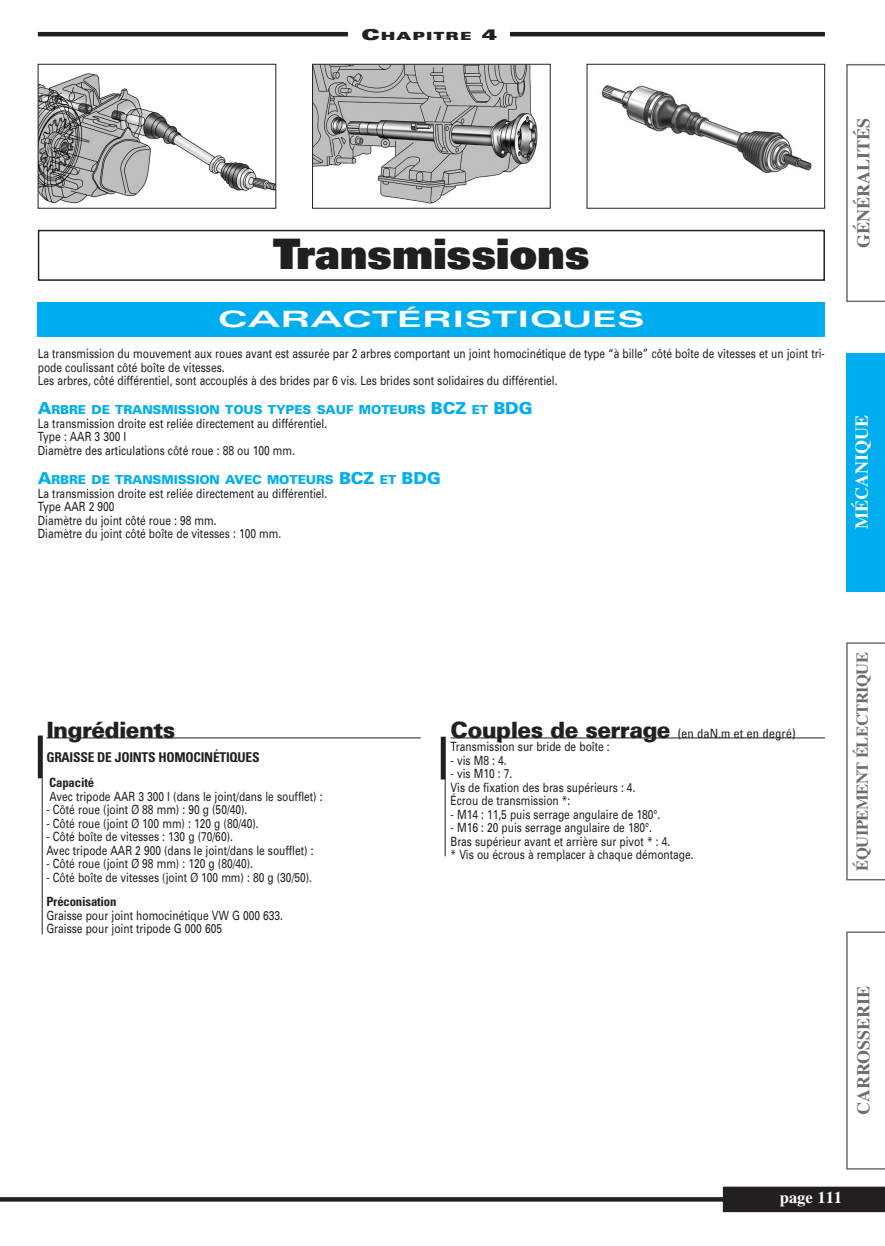
<style>
.page{position:relative;width:885px;height:1246px;background:#fff}
.page>*{position:absolute;margin:0;border:0;box-sizing:border-box;transform-origin:0 0}
.t1{font:900 42px "Univers";color:#231f20}
.t2{font:700 expanded 22.5px "Univers";color:#fff;scale:1.5 1}
.t3{font:900 22.5px "Univers";letter-spacing:-.025em;color:#231f20}
.t4{font:700 18px "Times";color:#6c6d70}
.t5{font:700 18px "Times";color:#fff}
.t6{font:700 16.5px "Times";letter-spacing:-.025em;color:#6c6d70}
.t7{font:700 16.5px "Times";color:#fff}
.t8{font:700 condensed 13.5px "Univers";letter-spacing:-.02em;color:#231f20}
.t9{font:12.75px/13.5px "Univers";color:#231f20;scale:.8 1}
.t10{font:700 condensed 12.75px "Univers";letter-spacing:-.015em;color:#231f20}
.t11{font:900 12.3px "Univers";letter-spacing:-.01em;color:#00aeef}
.t12{font:900 expanded 11.25px "Univers";letter-spacing:.08em;color:#231f20;scale:1.2 1}
.s1{font-size:15px}
.s2{font-size:16.5px}
.s3{font-family:"Helvetica Neue"}
.s4{font-weight:700;font-stretch:condensed}
.s5{font-weight:900;font-size:22.5px}
.s6{font-stretch:condensed}
</style>
<div class="page">
<hr style="left:38px;top:32px;width:786px;height:4px;background:#231f20">
<div style="left:348px;top:26px;width:162px;height:17px;background:#fff"></div>
<svg style="left:846px;top:64px;width:38px;height:238px"></svg>
<div style="left:846px;top:353px;width:38px;height:238px;background:#00aeef"></div>
<svg style="left:846px;top:642px;width:38px;height:238px"></svg>
<svg style="left:846px;top:931px;width:38px;height:238px"></svg>
<svg style="left:0;top:1197px;width:722px;height:4px;background:#2a2627"></svg>
<div style="left:722px;top:1186px;width:162px;height:26px;background:#231f20"></div>
<div style="left:38px;top:302px;width:786px;height:34px;background:#00aeef"></div>
<div style="left:38px;top:230px;width:786px;height:51px;border:2px solid #231f20"></div>
<img style="left:40px;top:73px;width:234px;height:131px">
<div style="left:38px;top:64px;width:238px;height:145px;border:1px solid #231f20"></div>
<img style="left:314px;top:66px;width:224px;height:138px">
<div style="left:312px;top:64px;width:238px;height:145px;border:1px solid #231f20"></div>
<img style="left:601px;top:85px;width:211px;height:88px">
<div style="left:586px;top:64px;width:238px;height:145px;border:1px solid #231f20"></div>
<hr style="left:450px;top:737px;width:374px;height:1px;background:#231f20">
<hr style="left:42px;top:735px;width:1px;height:199px;background:#231f20">
<hr style="left:38px;top:735px;width:4px;height:43px;background:#231f20">
<hr style="left:46px;top:737px;width:374px;height:1px;background:#231f20">
<hr style="left:444px;top:737px;width:1px;height:119px;background:#231f20">
<div style="left:440px;top:737px;width:5px;height:42px;background:#231f20"></div>
<p class="t12" style="left:361px;top:32px;width:114px"><span class="s1">C</span>HAPITRE <span class="s1">4</span></p>
<h1 class="t1" style="left:273px;top:239px;width:318px">Transmissions</h1>
<h2 class="t2" style="left:218px;top:311px;width:286px">CARACTÉRISTIQUES</h2>
<p class="t9" style="left:38px;top:348px;width:985px">La transmission du mouvement aux roues avant est assurée par 2 arbres comportant un joint homocinétique de type “à bille” côté boîte de vitesses et un joint tri&shy;pode coulissant côté boîte de vitesses.<br>Les arbres, côté différentiel, sont accouplés à des brides par 6 vis. Les brides sont solidaires du différentiel.</p>
<p class="t11" style="left:38px;top:405px;width:496px"><span class="s2">A</span>RBRE DE TRANSMISSION TOUS TYPES SAUF MOTEURS <span class="s2">BCZ</span> ET <span class="s2">BDG</span></p>
<p class="t9" style="left:38px;top:418px;width:363px">La transmission droite est reliée directement au différentiel.<br>Type : AAR 3 300 I<br>Diamètre des articulations côté roue : 88 ou 100 mm.</p>
<p class="t11" style="left:38px;top:475px;width:404px"><span class="s2">A</span>RBRE DE TRANSMISSION AVEC MOTEURS <span class="s2">BCZ</span> ET <span class="s2">BDG</span></p>
<p class="t9" style="left:38px;top:487px;width:363px">La transmission droite est reliée directement au différentiel.<br>Type AAR 2 900<br>Diamètre du joint côté roue : 98 mm.<br>Diamètre du joint côté boîte de vitesses : 100 mm.</p>
<h3 class="t4" style="left:856px;top:248px;width:132px;rotate:-90deg">GÉNÉRALITÉS</h3>
<h3 class="t5" style="left:855px;top:529px;width:115px;rotate:-90deg">MÉCANIQUE</h3>
<h2 class="t3" style="left:46px;top:721px;width:130px">Ingrédients</h2>
<p class="t8" style="left:46px;top:752px;width:215px">GRAISSE DE JOINTS HOMOCINÉTIQUES</p>
<p class="t10" style="left:49px;top:778px;width:46px">Capacité</p>
<p class="t9" style="left:49px;top:790px;width:343px">Avec tripode AAR 3 300 I (dans le joint/dans le soufflet) :</p>
<p class="t9" style="left:46px;top:804px;width:253px">- Côté roue (joint <span class="s3">Ø</span> 88 mm) : 90 g (50/40).</p>
<p class="t9" style="left:46px;top:817px;width:267px">- Côté roue (joint <span class="s3">Ø</span> 100 mm) : 120 g (80/40).</p>
<p class="t9" style="left:46px;top:831px;width:335px">- Côté boîte de vitesses : 130 g (70/60).<br>Avec tripode AAR 2 900 (dans le joint/dans le soufflet) :</p>
<p class="t9" style="left:46px;top:858px;width:260px">- Côté roue (joint <span class="s3">Ø</span> 98 mm) : 120 g (80/40).</p>
<p class="t9" style="left:46px;top:866px;width:333px;line-height:24.8px">- Côté boîte de vitesses (joint <span class="s3">Ø</span> 100 mm) : 80 g (30/50).<br><span class="s4">Préconisation</span></p>
<p class="t9" style="left:46px;top:910px;width:297px">Graisse pour joint homocinétique VW G 000 633.<br>Graisse pour joint tripode G 000 605</p>
<p class="t9" style="left:450px;top:727px;width:433px"><span class="s5">Couples de serrage</span> <span class="s6">(en daN.m et en degré)<br></span>Transmission sur bride de boîte :</p>
<p class="t9" style="left:450px;top:754px;width:72px">- vis M8 : 4.</p>
<p class="t9" style="left:450px;top:768px;width:233px">- vis M10 : 7.<br>Vis de fixation des bras supérieurs : 4.<br>Écrou de transmission *:</p>
<p class="t9" style="left:450px;top:808px;width:264px">- M14 : 11,5 puis serrage angulaire de 180°.</p>
<p class="t9" style="left:450px;top:822px;width:305px">- M16 : 20 puis serrage angulaire de 180°.<br>Bras supérieur avant et arrière sur pivot * : 4.<br>* Vis ou écrous à remplacer à chaque démontage.</p>
<p class="t6" style="left:856px;top:871px;width:220px;rotate:-90deg">ÉQUIPEMENT ÉLECTRIQUE</p>
<h3 class="t4" style="left:856px;top:1115px;width:131px;rotate:-90deg">CARROSSERIE</h3>
<p class="t7" style="left:779px;top:1192px;width:64px">page 111</p>
</div>
